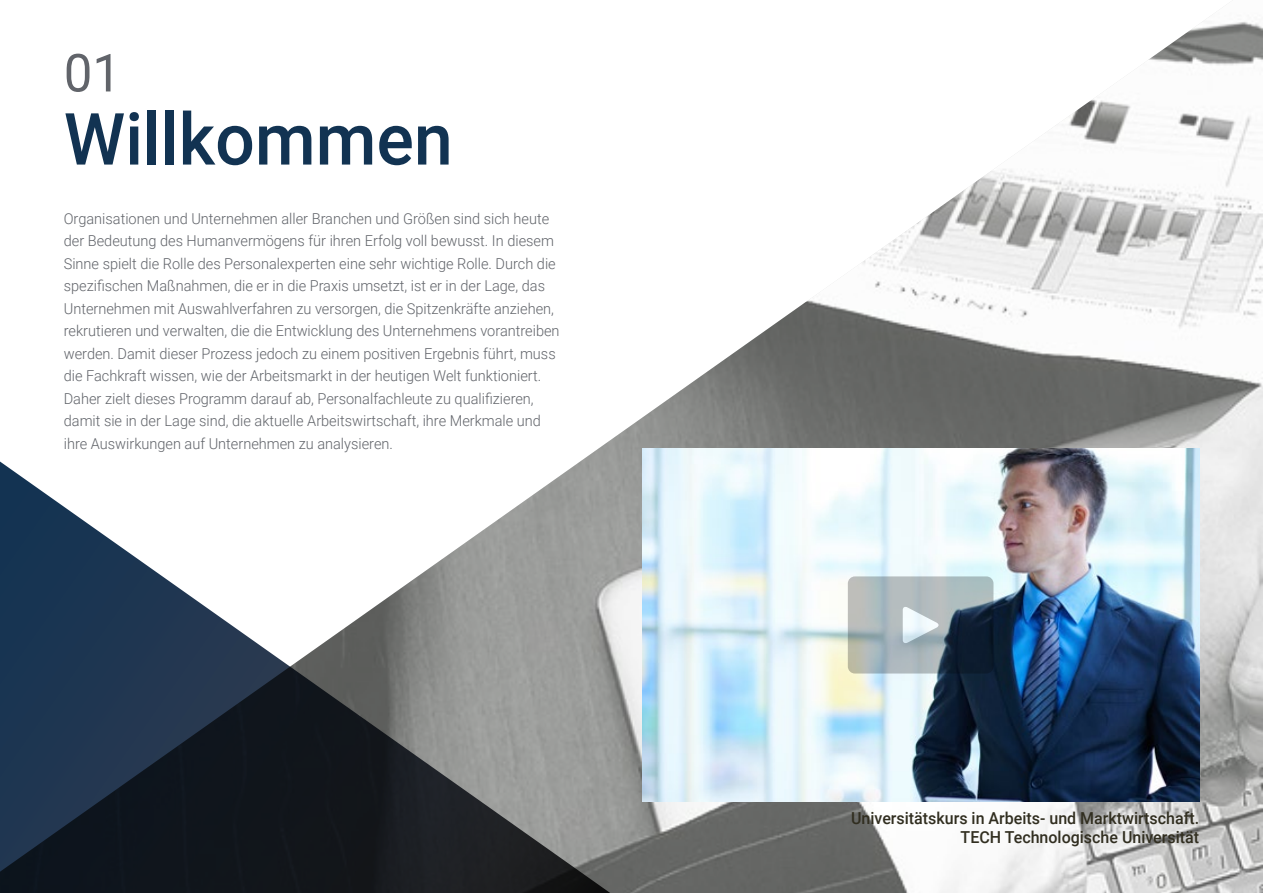
<style>
.page{position:relative;width:1263px;height:893px;background:#fff}
.page>*{position:absolute;margin:0;border:0;box-sizing:border-box;transform-origin:0 0}
.t1{font:500 72px "Roboto";color:#123352}
.t2{font:52.5px "Roboto";color:#61646a}
.t3{font:500 16.5px/19.5px "Roboto";color:#312e20;text-align:right}
.t4{font:300 15px/22.5px "Roboto";color:#61646a}
</style>
<div class="page">
<img style="left:602px;top:21px;width:661px;height:872px">
<img style="left:642px;top:448px;width:557px;height:353px">
<svg style="left:848px;top:576px;width:145px;height:97px;background:#8e9aa1"></svg>
<svg style="left:0;top:446px;width:640px;height:447px"></svg>
<h2 class="t2" style="left:64px;top:36px;width:59px">01</h2>
<h1 class="t1" style="left:64px;top:89px;width:390px">Willkommen</h1>
<p class="t4" style="left:64px;top:207px;width:497px">Organisationen und Unternehmen aller Branchen und Größen sind sich heute der Bedeutung des Humanvermögens für ihren Erfolg voll bewusst. In diesem Sinne spielt die Rolle des Personalexperten eine sehr wichtige Rolle. Durch die spezifischen Maßnahmen, die er in die Praxis umsetzt, ist er in der Lage, das Unternehmen mit Auswahlverfahren zu versorgen, die Spitzenkräfte anziehen, rekrutieren und verwalten, die die Entwicklung des Unternehmens vorantreiben werden. Damit dieser Prozess jedoch zu einem positiven Ergebnis führt, muss die Fachkraft wissen, wie der Arbeitsmarkt in der heutigen Welt funktioniert.<br>Daher zielt dieses Programm darauf ab, Personalfachleute zu qualifizieren, damit sie in der Lage sind, die aktuelle Arbeitswirtschaft, ihre Merkmale und ihre Auswirkungen auf Unternehmen zu analysieren.</p>
<p class="t3" style="left:851px;top:807px;width:349px">Universitätskurs in Arbeits- und Marktwirtschaft.<br>TECH Technologische Universität</p>
</div>
